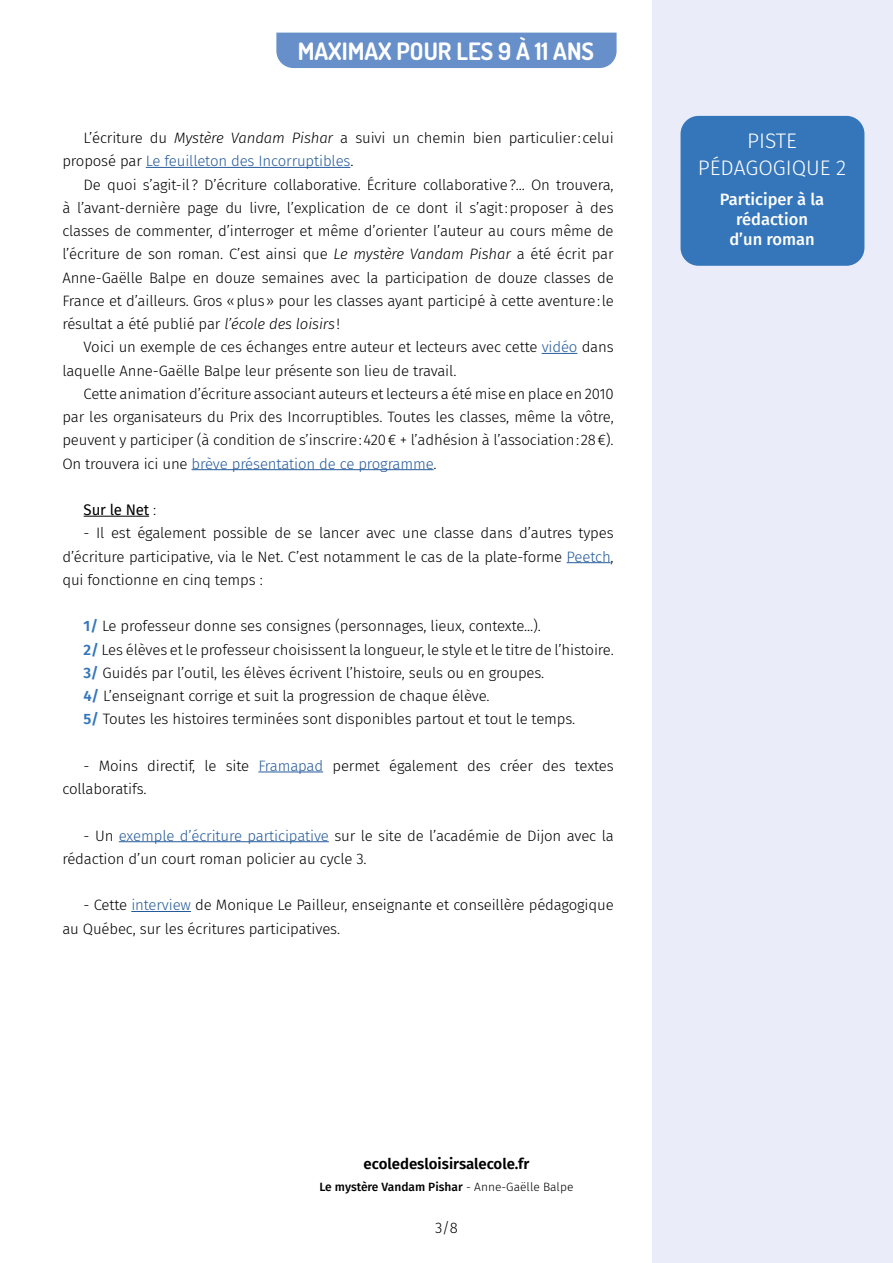
<style>
.page{position:relative;width:893px;height:1263px;background:#fff}
.page>*{position:absolute;margin:0;border:0;box-sizing:border-box;transform-origin:0 0}
.t1{font:700 24px "Dosis";color:#fff}
.t2{font:300 21px/27px "Fira Sans";color:#fff;text-align:center}
.t3{font:500 16.5px/19.8px "Fira Sans";color:#fff;text-align:center}
.t4{font:300 15px/23.2px "Fira Sans";letter-spacing:-.01em;color:#000}
.t5{font:600 15px "Fira Sans";color:#000}
.t6{font:15px "Fira Sans";letter-spacing:-.01em;color:#000}
.t7{font:500 12px "Fira Sans";color:#000}
.s1{font-style:italic}
.s2{color:#265b9b}
.s3{font-weight:300}
.s4{font-weight:600;color:#3576bb}
</style>
<div class="page">
<div style="left:652px;top:0;width:241px;height:1263px;background:#eaedf9"></div>
<div style="left:276px;top:33px;width:341px;height:35px;background:#678fca"></div>
<div style="left:680px;top:116px;width:184px;height:150px;background:#3576bb;border-radius:18px"></div>
<hr style="left:146px;top:167px;width:204px;height:1px;background:#265b9b">
<hr style="left:542px;top:353px;width:35px;height:1px;background:#265b9b">
<hr style="left:192px;top:469px;width:242px;height:1px;background:#265b9b">
<hr style="left:84px;top:516px;width:65px;height:1px;background:#000">
<hr style="left:567px;top:562px;width:44px;height:1px;background:#265b9b">
<hr style="left:258px;top:772px;width:65px;height:1px;background:#265b9b">
<hr style="left:119px;top:841px;width:210px;height:1px;background:#265b9b">
<hr style="left:131px;top:911px;width:60px;height:1px;background:#265b9b">
<h1 class="t1" style="left:298px;top:35px;width:298px">MAXIMAX POUR LES 9 À 11 ANS</h1>
<p class="t4" style="left:62px;top:126px;width:553px;text-indent:21px">L’écriture du <span class="s1">Mystère Vandam Pishar</span> a suivi un chemin bien particulier:celui proposé par <span class="s2">Le feuilleton des Incorruptibles</span>.</p>
<p class="t4" style="left:62px;top:173px;width:553px;text-align:justify;text-indent:21px">De quoi s’agit-il? D’écriture collaborative. Écriture collaborative?... On trouvera, à l’avant-dernière page du livre, l’explication de ce dont il s’agit:proposer à des classes de commenter, d’interroger et même d’orienter l’auteur au cours même de l’écriture de son roman. C’est ainsi que <span class="s1">Le mystère Vandam Pishar</span> a été écrit par Anne-Gaëlle Balpe en douze semaines avec la participation de douze classes de France et d’ailleurs. Gros «plus» pour les classes ayant participé à cette aventure:le résultat a été publié par <span class="s1">l’école des loisirs</span>!</p>
<p class="t4" style="left:62px;top:335px;width:553px;text-indent:21px">Voici un exemple de ces échanges entre auteur et lecteurs avec cette <span class="s2">vidéo</span> dans laquelle Anne-Gaëlle Balpe leur présente son lieu de travail.</p>
<p class="t4" style="left:62px;top:382px;width:553px;text-align:justify;text-indent:21px">Cette animation d’écriture associant auteurs et lecteurs a été mise en place en 2010 par les organisateurs du Prix des Incorruptibles. Toutes les classes, même la vôtre, peuvent y participer (à condition de s’inscrire:420€ + l’adhésion à l’association:28€).<br>On trouvera ici une <span class="s2">brève présentation de ce programme</span>.</p>
<p class="t6" style="left:84px;top:498px;width:74px">Sur le Net <span class="s3">:</span></p>
<p class="t4" style="left:62px;top:521px;width:553px;text-align:justify;text-indent:21px">- Il est également possible de se lancer avec une classe dans d’autres types d’écriture participative, via le Net. C’est notamment le cas de la plate-forme <span class="s2">Peetch</span>, qui fonctionne en cinq temps :</p>
<p class="t4" style="left:84px;top:614px;width:532px"><span class="s4">1/</span> Le professeur donne ses consignes (personnages, lieux, contexte...).<br><span class="s4">2/</span> Les élèves et le professeur choisissent la longueur, le style et le titre de l’histoire.<br><span class="s4">3/</span> Guidés par l’outil, les élèves écrivent l’histoire, seuls ou en groupes.<br><span class="s4">4/</span> L’enseignant corrige et suit la progression de chaque élève.<br><span class="s4">5/</span> Toutes les histoires terminées sont disponibles partout et tout le temps.</p>
<p class="t4" style="left:62px;top:754px;width:553px;text-indent:21px">- Moins directif, le site <span class="s2">Framapad</span> permet également des créer des textes collaboratifs.</p>
<p class="t4" style="left:62px;top:824px;width:553px;text-indent:21px">- Un <span class="s2">exemple d’écriture participative</span> sur le site de l’académie de Dijon avec la rédaction d’un court roman policier au cycle 3.</p>
<p class="t4" style="left:62px;top:893px;width:553px;text-indent:21px">- Cette <span class="s2">interview</span> de Monique Le Pailleur, enseignante et conseillère pédagogique au Québec, sur les écritures participatives.</p>
<h2 class="t2" style="left:698px;top:127px;width:150px">PISTE<br>PÉDAGOGIQUE 2</h2>
<p class="t3" style="left:720px;top:189px;width:106px">Participer à la rédaction d’un roman</p>
<p class="t5" style="left:364px;top:1151px;width:167px">ecoledesloisirsalecole.fr</p>
<p class="t7" style="left:320px;top:1177px;width:255px">Le mystère Vandam Pishar <span class="s3">- Anne-Gaëlle Balpe</span></p>
<p class="t4" style="left:435px;top:1216px;width:24px">3/8</p>
</div>
